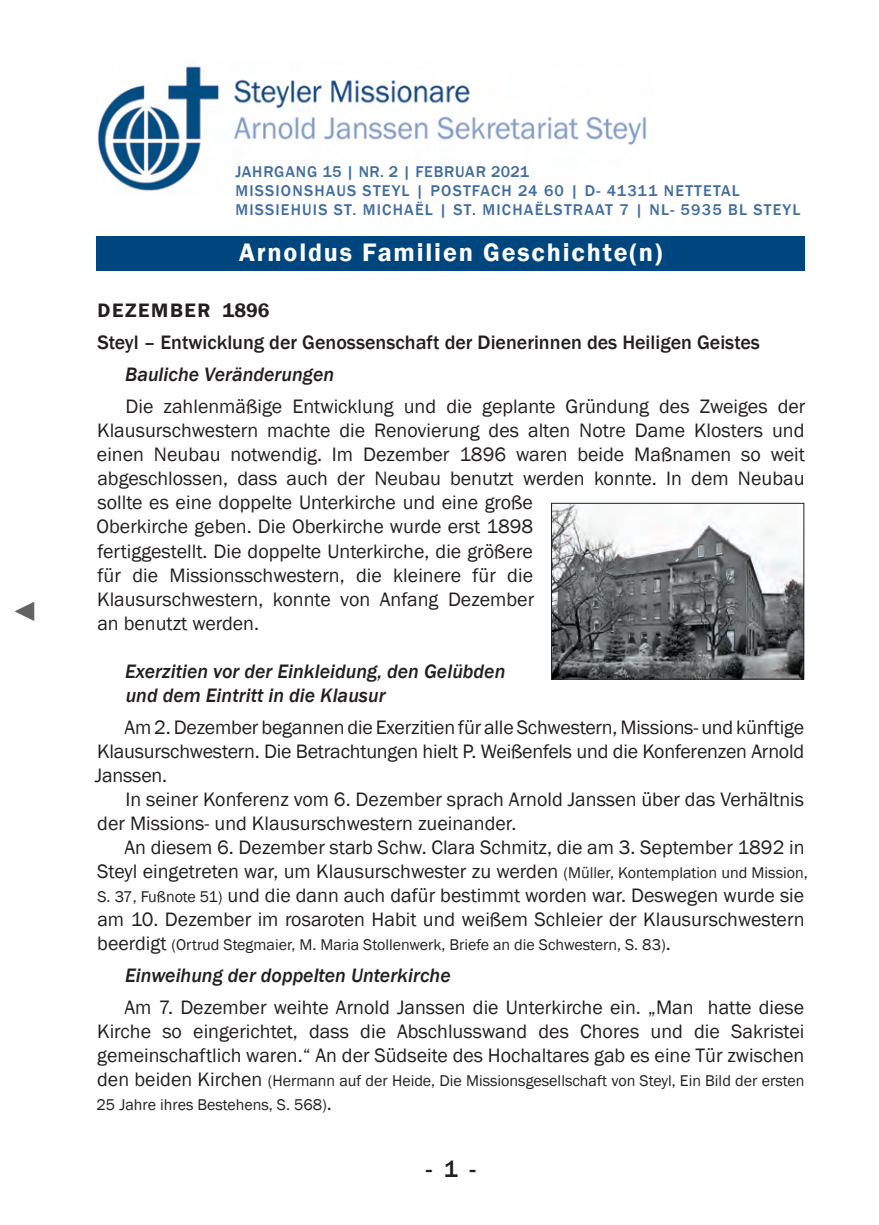
<style>
.page{position:relative;width:879px;height:1225px;background:#fff}
.page>*{position:absolute;margin:0;border:0;box-sizing:border-box;transform-origin:0 0}
.t1{font:28px "Franklin Gothic";color:#636366}
.t2{font:600 26px "Franklin Gothic";letter-spacing:.07em;color:#fff}
.t3{font:500 24px "Franklin Gothic";color:#231f20}
.t4{font:20px/24px "Franklin Gothic";color:#231f20}
.t5{font:italic 500 20px/24px "Franklin Gothic";color:#231f20}
.t6{font:500 20px "Franklin Gothic";color:#231f20}
.t7{font:600 20px "Franklin Gothic";letter-spacing:.08em;color:#231f20}
.t8{font:16px/24px "Franklin Gothic";color:#231f20}
.t9{font:500 16px/19.2px "Franklin Gothic";letter-spacing:.075em;color:#416d9f}
.s1{font-size:16px}
.s2{font-size:20px}
</style>
<div class="page">
<div style="left:96px;top:237px;width:709px;height:34px;background:#00467e"></div>
<img style="left:98px;top:66px;width:549px;height:125px">
<img style="left:553px;top:505px;width:249px;height:172px">
<div style="left:551px;top:503px;width:253px;height:176px;border:1px solid #231f20"></div>
<h1 class="t1" style="left:11px;top:594px;width:29px">◄</h1>
<p class="t9" style="left:235px;top:162px;width:566px">JAHRGANG 15 | NR. 2 | FEBRUAR 2021<br>MISSIONSHAUS STEYL | POSTFACH 24 60 | D- 41311 NETTETAL<br>MISSIEHUIS ST. MICHAËL | ST. MICHAËLSTRAAT 7 | NL- 5935 BL STEYL</p>
<h2 class="t2" style="left:239px;top:236px;width:425px">Arnoldus Familien Geschichte(n)</h2>
<p class="t7" style="left:97px;top:298px;width:174px">DEZEMBER 1896</p>
<p class="t6" style="left:97px;top:330px;width:664px">Steyl – Entwicklung der Genossenschaft der Dienerinnen des Heiligen Geistes</p>
<p class="t5" style="left:125px;top:363px;width:211px">Bauliche Veränderungen</p>
<p class="t4" style="left:97px;top:395px;width:710px;text-indent:29px">Die zahlenmäßige Entwicklung und die geplante Gründung des Zweiges der Klausurschwestern machte die Renovierung des alten Notre Dame Klosters und einen Neubau notwendig. Im Dezember 1896 waren beide Maßnamen so weit abgeschlossen, dass auch der Neubau benutzt werden konnte. In dem Neubau sollte es eine doppelte Unterkirche und eine große<br>Oberkirche geben. Die Oberkirche wurde erst 1898<br>fertiggestellt. Die doppelte Unterkirche, die größere<br>für die Missionsschwestern, die kleinere für die<br>Klausurschwestern, konnte von Anfang Dezember<br>an benutzt werden.</p>
<p class="t5" style="left:125px;top:659px;width:382px">Exerzitien vor der Einkleidung, den Gelübden und dem Eintritt in die Klausur</p>
<p class="t4" style="left:95px;top:715px;width:711px;text-align:justify;text-indent:30px">Am 2. Dezember begannen die Exerzitien für alle Schwestern, Missions- und künftige Klausurschwestern. Die Betrachtungen hielt P. Weißenfels und die Konferenzen Arnold Janssen.</p>
<p class="t4" style="left:97px;top:787px;width:708px;text-indent:28px">In seiner Konferenz vom 6. Dezember sprach Arnold Janssen über das Verhältnis der Missions- und Klausurschwestern zueinander.</p>
<p class="t4" style="left:97px;top:835px;width:712px;text-indent:27px">An diesem 6. Dezember starb Schw. Clara Schmitz, die am 3. September 1892 in Steyl eingetreten war, um Klausurschwester zu werden <span class="s1">(Müller, Kontemplation und Mission, S. 37, Fußnote 51)</span> und die dann auch dafür bestimmt worden war. Deswegen wurde sie am 10. Dezember im rosaroten Habit und weißem Schleier der Klausurschwestern</p>
<p class="t8" style="left:97px;top:932px;width:575px"><span class="s2">beerdigt</span> (Ortrud Stegmaier, M. Maria Stollenwerk, Briefe an die Schwestern, S. 83)<span class="s2">.</span></p>
<p class="t5" style="left:125px;top:963px;width:327px">Einweihung der doppelten Unterkirche</p>
<p class="t4" style="left:97px;top:995px;width:709px;text-align:justify;text-indent:27px">Am 7. Dezember weihte Arnold Janssen die Unterkirche ein. „Man hatte diese Kirche so eingerichtet, dass die Abschlusswand des Chores und die Sakristei gemeinschaftlich waren.“ An der Südseite des Hochaltares gab es eine Tür zwischen</p>
<p class="t8" style="left:97px;top:1068px;width:709px"><span class="s2">den beiden Kirchen</span> (Hermann auf der Heide, Die Missionsgesellschaft von Steyl, Ein Bild der ersten<br>25 Jahre ihres Bestehens, S. 568)<span class="s2">.</span></p>
<p class="t3" style="left:426px;top:1153px;width:51px">- 1 -</p>
</div>
